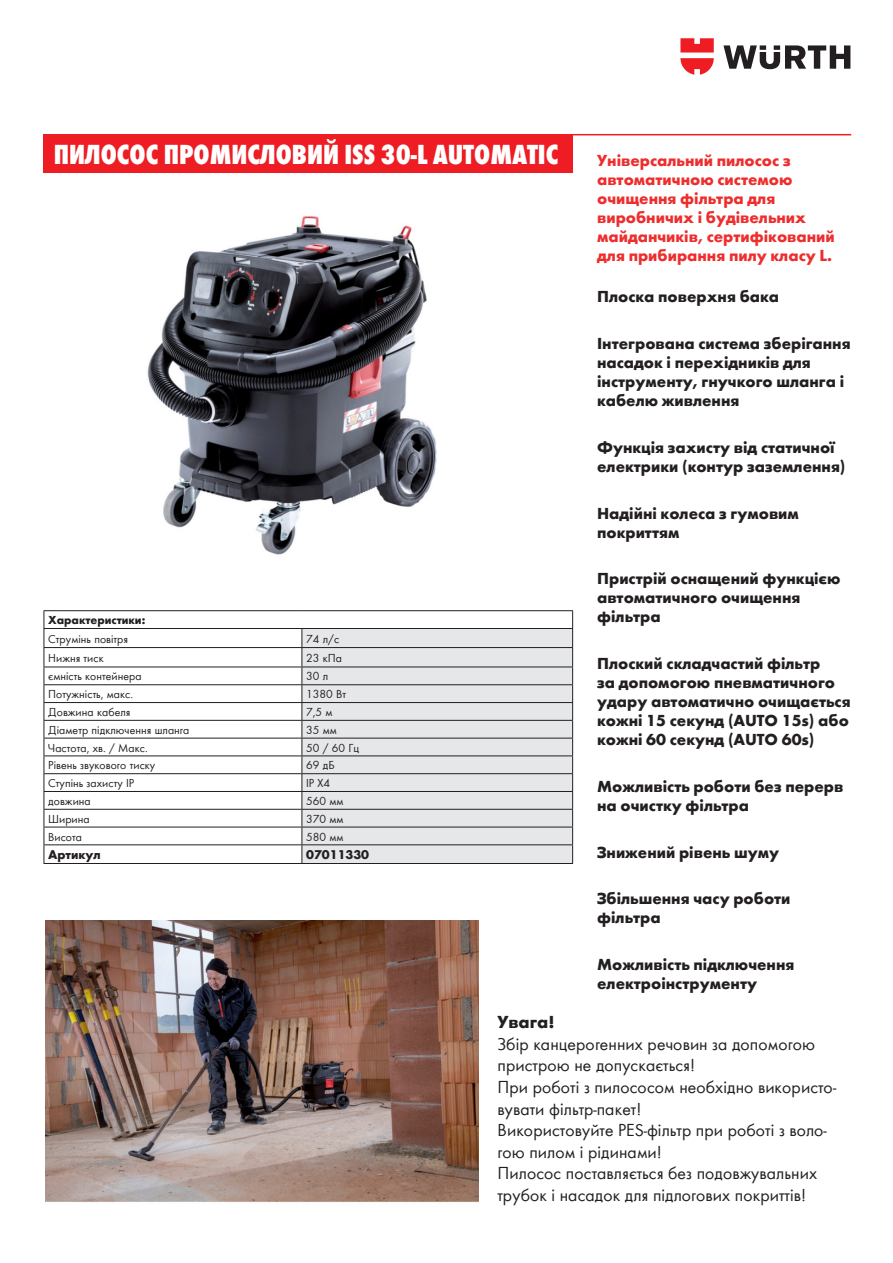
<style>
.page{position:relative;width:893px;height:1263px;background:#fff}
.page>*{position:absolute;margin:0;border:0;box-sizing:border-box;transform-origin:0 0}
.t1{font:800 condensed 28.5px "Wuerth";color:#fff}
.t2{font:18px/21.6px "Wuerth";color:#231f20}
.t3{font:700 18px "Wuerth";color:#231f20}
._00_Grundschrift{font:700 16.5px/19px "Wuerth";color:#231f20}
._00_Grundschrift-2{font:700 16.5px/19px "Wuerth";color:#ee2d2d}
.t4{font:700 13.2px "Wuerth";color:#231f20}
.t5{font:12px "Wuerth";color:#231f20}
.t6{font:700 12px "Wuerth";color:#231f20}
</style>
<div class="page">
<div style="left:43px;top:134px;width:530px;height:38px;background:#ee1d23"></div>
<hr style="left:573px;top:134px;width:278px;height:1px;background:#ee1d23">
<div style="left:303px;top:629px;width:269px;height:234px;background:#e6e7e9"></div>
<hr style="left:44px;top:610px;width:258px;height:1px;background:#231f20">
<hr style="left:302px;top:610px;width:271px;height:1px;background:#231f20">
<hr style="left:44px;top:628px;width:258px;height:1px;background:#231f20">
<hr style="left:302px;top:628px;width:271px;height:1px;background:#231f20">
<hr style="left:44px;top:647px;width:258px;height:1px;background:#231f20">
<hr style="left:302px;top:647px;width:271px;height:1px;background:#231f20">
<hr style="left:44px;top:667px;width:258px;height:1px;background:#231f20">
<hr style="left:302px;top:667px;width:271px;height:1px;background:#231f20">
<hr style="left:44px;top:684px;width:258px;height:1px;background:#231f20">
<hr style="left:302px;top:684px;width:271px;height:1px;background:#231f20">
<hr style="left:44px;top:702px;width:258px;height:1px;background:#231f20">
<hr style="left:302px;top:702px;width:271px;height:1px;background:#231f20">
<hr style="left:44px;top:720px;width:258px;height:1px;background:#231f20">
<hr style="left:302px;top:720px;width:271px;height:1px;background:#231f20">
<hr style="left:44px;top:738px;width:258px;height:1px;background:#231f20">
<hr style="left:302px;top:738px;width:271px;height:1px;background:#231f20">
<hr style="left:44px;top:755px;width:258px;height:1px;background:#231f20">
<hr style="left:302px;top:755px;width:271px;height:1px;background:#231f20">
<hr style="left:44px;top:773px;width:258px;height:1px;background:#231f20">
<hr style="left:302px;top:773px;width:271px;height:1px;background:#231f20">
<hr style="left:44px;top:791px;width:258px;height:1px;background:#231f20">
<hr style="left:302px;top:791px;width:271px;height:1px;background:#231f20">
<hr style="left:44px;top:809px;width:258px;height:1px;background:#231f20">
<hr style="left:302px;top:809px;width:271px;height:1px;background:#231f20">
<hr style="left:44px;top:827px;width:258px;height:1px;background:#231f20">
<hr style="left:302px;top:827px;width:271px;height:1px;background:#231f20">
<hr style="left:44px;top:844px;width:258px;height:1px;background:#231f20">
<svg style="left:44px;top:611px;width:1px;height:252px"></svg>
<hr style="left:302px;top:844px;width:271px;height:1px;background:#231f20">
<svg style="left:302px;top:629px;width:1px;height:234px"></svg>
<svg style="left:572px;top:611px;width:1px;height:252px"></svg>
<hr style="left:44px;top:863px;width:258px;height:1px;background:#231f20">
<hr style="left:302px;top:863px;width:271px;height:1px;background:#231f20">
<img style="left:147px;top:215px;width:290px;height:340px">
<img style="left:46px;top:921px;width:433px;height:281px">
<svg style="left:723px;top:45px;width:127px;height:24px"></svg>
<svg style="left:680px;top:38px;width:34px;height:37px"></svg>
<p class="t1" style="left:54px;top:134px;width:506px">ПИЛОСОС ПРОМИСЛОВИЙ ISS 30-L AUTOMATIC</p>
<p class="t6" style="left:48px;top:611px;width:99px">Характеристики:</p>
<p class="t5" style="left:48px;top:630px;width:81px">Струмінь повітря</p>
<p class="t5" style="left:306px;top:630px;width:35px">74 л/с</p>
<p class="t5" style="left:48px;top:650px;width:57px">Нижня тиск</p>
<p class="t5" style="left:306px;top:650px;width:37px">23 кПа</p>
<p class="t5" style="left:48px;top:668px;width:95px">ємність контейнера</p>
<p class="t5" style="left:306px;top:668px;width:24px">30 л</p>
<p class="t5" style="left:48px;top:686px;width:86px">Потужність, макс.</p>
<p class="t5" style="left:306px;top:686px;width:41px">1380 Вт</p>
<p class="t5" style="left:48px;top:704px;width:84px">Довжина кабеля</p>
<p class="t5" style="left:306px;top:704px;width:28px">7,5 м</p>
<p class="t5" style="left:48px;top:722px;width:143px">Діаметр підключення шланга</p>
<p class="t5" style="left:306px;top:722px;width:32px">35 мм</p>
<p class="t5" style="left:48px;top:739px;width:101px">Частота, хв. / Макс.</p>
<p class="t5" style="left:306px;top:739px;width:55px">50 / 60 Гц</p>
<p class="t5" style="left:48px;top:757px;width:109px">Рівень звукового тиску</p>
<p class="t5" style="left:306px;top:757px;width:30px">69 дБ</p>
<p class="t5" style="left:48px;top:775px;width:88px">Ступінь захисту IP</p>
<p class="t5" style="left:306px;top:775px;width:25px">IP X4</p>
<p class="t5" style="left:48px;top:793px;width:44px">довжина</p>
<p class="t5" style="left:306px;top:793px;width:39px">560 мм</p>
<p class="t5" style="left:48px;top:811px;width:43px">Ширина</p>
<p class="t5" style="left:306px;top:811px;width:39px">370 мм</p>
<p class="t5" style="left:48px;top:828px;width:35px">Висота</p>
<p class="t5" style="left:306px;top:828px;width:39px">580 мм</p>
<p class="t4" style="left:48px;top:845px;width:54px">Артикул</p>
<p class="t4" style="left:306px;top:845px;width:64px">07011330</p>
<p class="_00_Grundschrift-2" style="left:597px;top:149px;width:239px">Універсальний пилосос з автоматичною системою очищення фільтра для виробничих і будівельних майданчиків, сертифікований для прибирання пилу класу L.</p>
<p class="_00_Grundschrift" style="left:597px;top:286px;width:183px">Плоска поверхня бака</p>
<p class="_00_Grundschrift" style="left:597px;top:333px;width:255px">Інтегрована система зберігання насадок і перехідників для інструменту, гнучкого шланга і кабелю живлення</p>
<p class="_00_Grundschrift" style="left:597px;top:437px;width:250px">Функція захисту від статичної електрики (контур заземлення)</p>
<p class="_00_Grundschrift" style="left:597px;top:502px;width:203px">Надійні колеса з гумовим покриттям</p>
<p class="_00_Grundschrift" style="left:597px;top:568px;width:245px">Пристрій оснащений функцією автоматичного очищення фільтра</p>
<p class="_00_Grundschrift" style="left:597px;top:653px;width:255px">Плоский складчастий фільтр<br>за допомогою пневматичного удару автоматично очищається кожні 15 секунд (AUTO 15s) або кожні 60 секунд (AUTO 60s)</p>
<p class="_00_Grundschrift" style="left:597px;top:776px;width:248px">Можливість роботи без перерв на очистку фільтра</p>
<p class="_00_Grundschrift" style="left:597px;top:841px;width:184px">Знижений рівень шуму</p>
<p class="_00_Grundschrift" style="left:597px;top:888px;width:195px">Збільшення часу роботи фільтра</p>
<p class="_00_Grundschrift" style="left:597px;top:954px;width:199px">Можливість підключення електроінструменту</p>
<p class="t3" style="left:497px;top:1009px;width:59px">Увага!</p>
<p class="t2" style="left:497px;top:1032px;width:319px">Збір канцерогенних речовин за допомогою пристрою не допускається!</p>
<p class="t2" style="left:497px;top:1075px;width:340px">При роботі з пилососом необхідно використо&shy;вувати фільтр-пакет!</p>
<p class="t2" style="left:497px;top:1118px;width:331px">Використовуйте PES-фільтр при роботі з воло&shy;гою пилом і рідинами!</p>
<p class="t2" style="left:497px;top:1162px;width:321px">Пилосос поставляється без подовжувальних трубок і насадок для підлогових покриттів!</p>
</div>
